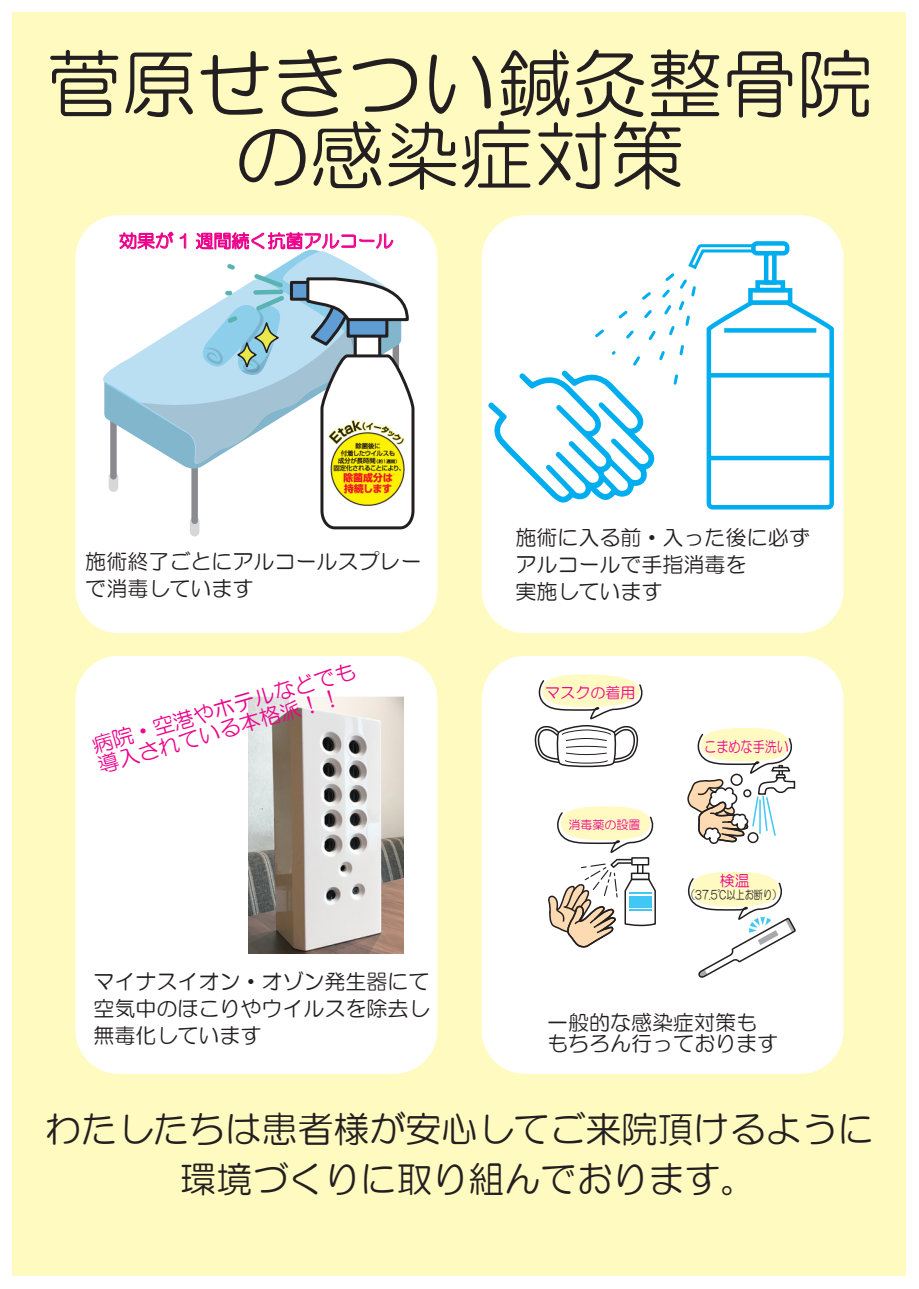
<style>
.page{position:relative;width:919px;height:1289px;background:#fff}
.page>*{position:absolute;margin:0;border:0;box-sizing:border-box;transform-origin:0 0}
.t1{font:75px/72px "HG Maru Gothic MPRO";color:#231f20;text-align:center}
.t2{font:36px/49.5px "HG Maru Gothic MPRO";color:#231f20;text-align:center}
.t3{font:21px/27px "HG Maru Gothic MPRO";color:#231f20}
.t4{font:21px/21px "HG Maru Gothic MPRO";color:#ed028c}
.t5{font:18px "HG Maru Gothic MPRO";color:#ed028c}
.t6{font:15px "HG Maru Gothic MPRO";color:#ed028c}
.t7{font:15px "HG Maru Gothic MPRO";color:#ed028c;scale:.81 1}
.t8{font:12px "HG Maru Gothic MPRO";color:#231f20;scale:.76 1}
.t9{font:12px "HG Maru Gothic MPRO";color:#ed028c}
</style>
<div class="page">
<div style="left:13px;top:13px;width:893px;height:1263px;background:#fffac0"></div>
<div style="left:76px;top:215px;width:361px;height:418px;background:#fff;border-radius:43px"></div>
<div style="left:109px;top:472px;width:9px;height:20px;background:#d6d8d8;border-radius:5px"></div>
<div style="left:110px;top:411px;width:7px;height:68px;background:#8a8b8f;border-radius:3px"></div>
<div style="left:190px;top:516px;width:9px;height:20px;background:#d6d8d8;border-radius:5px"></div>
<svg style="left:103px;top:364px;width:16px;height:100px"></svg>
<svg style="left:119px;top:231px;width:296px;height:300px"></svg>
<div style="left:481px;top:215px;width:362px;height:418px;background:#fff;border-radius:43px"></div>
<div style="left:751px;top:241px;width:38px;height:14px;border:4px solid #00aeef;border-radius:4px"></div>
<svg style="left:488px;top:242px;width:346px;height:268px"></svg>
<div style="left:76px;top:656px;width:361px;height:417px;background:#fff;border-radius:43px"></div>
<img style="left:248px;top:697px;width:155px;height:256px">
<div style="left:481px;top:656px;width:362px;height:417px;background:#fff;border-radius:43px"></div>
<svg style="left:534px;top:674px;width:109px;height:94px"></svg>
<div style="left:701px;top:728px;width:88px;height:33px;background:#fffac1;border-radius:50%"></div>
<svg style="left:687px;top:733px;width:108px;height:111px"></svg>
<svg style="left:687px;top:872px;width:109px;height:106px"></svg>
<div style="left:560px;top:806px;width:90px;height:34px;background:#fffac1;border-radius:50%"></div>
<svg style="left:548px;top:811px;width:108px;height:137px"></svg>
<h1 class="t1" style="left:47px;top:47px;width:827px">菅原せきつい鍼灸整骨院の感染症対策</h1>
<p class="t5" style="left:119px;top:232px;width:276px">効果が 1 週間続く抗菌アルコール</p>
<p class="t3" style="left:85px;top:548px;width:338px">施術終了ごとにアルコールスプレーで消毒しています</p>
<p class="t4" style="left:90px;top:735px;width:274px;rotate:-16deg">病院・空港やホテルなどでも導入されている本格派！！</p>
<p class="t3" style="left:93px;top:968px;width:337px;text-align:justify">マイナスイオン・オゾン発生器にて空気中のほこりやウイルスを除去し無毒化しています</p>
<p class="t3" style="left:515px;top:524px;width:295px">施術に入る前・入った後に必ずアルコールで手指消毒を<br>実施しています</p>
<p class="t6" style="left:545px;top:685px;width:91px">マスクの着用</p>
<p class="t9" style="left:568px;top:818px;width:73px">消毒薬の設置</p>
<p class="t7" style="left:704px;top:739px;width:106px">こまめな手洗い</p>
<p class="t6" style="left:720px;top:873px;width:31px">検温</p>
<p class="t8" style="left:686px;top:888px;width:127px">（37.5℃以上お断り）</p>
<p class="t3" style="left:547px;top:1011px;width:232px;line-height:21px">一般的な感染症対策ももちろん行っております</p>
<h2 class="t2" style="left:45px;top:1104px;width:829px">わたしたちは患者様が安心してご来院頂けるように環境づくりに取り組んでおります。</h2>
</div>
